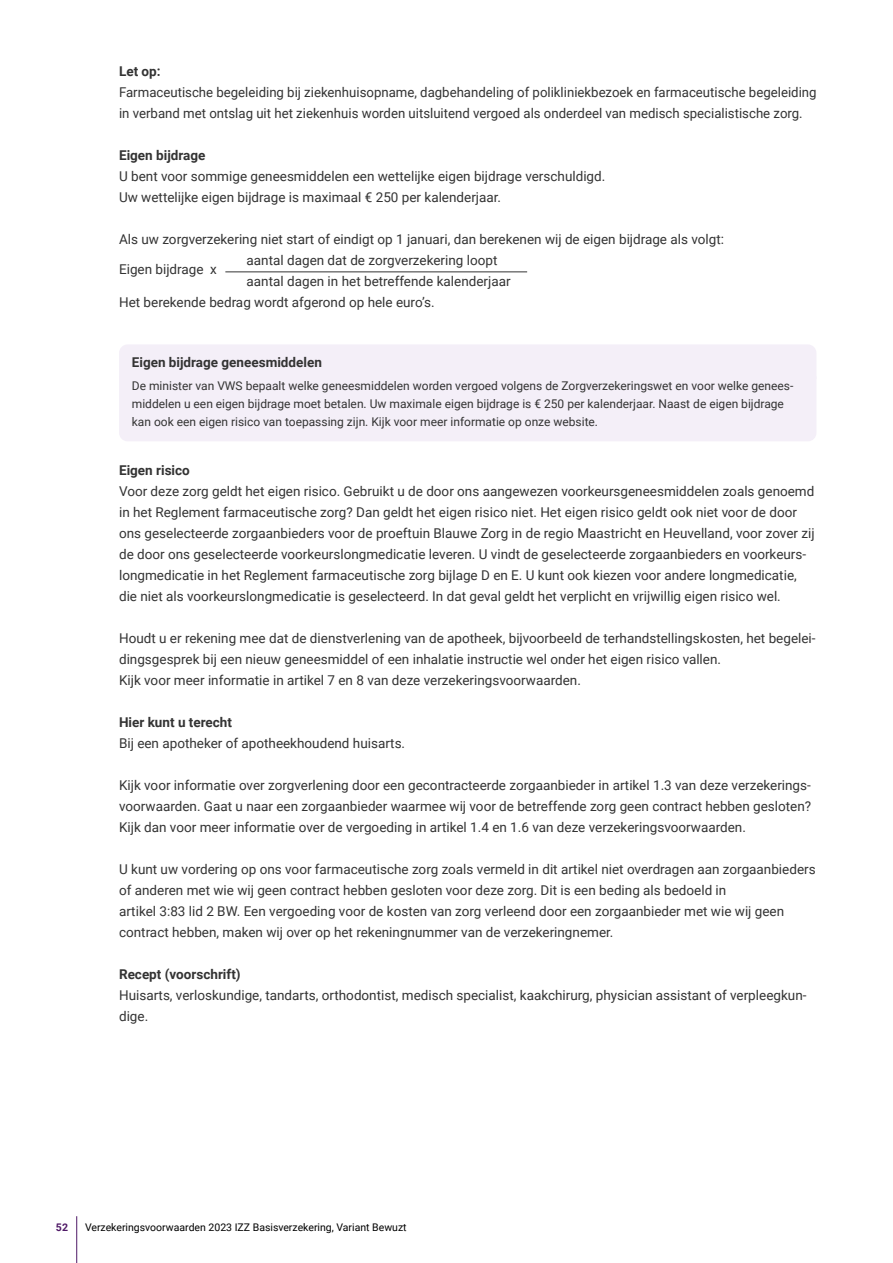
<style>
.page{position:relative;width:893px;height:1263px;background:#fff}
.page>*{position:absolute;margin:0;border:0;box-sizing:border-box;transform-origin:0 0}
._0_plat_inspring_10m{font:13.5px/21px "Roboto";color:#333}
._0_plat_inspring_10m-2{font:13.5px "Roboto Regular 2";color:#333}
.H4_kop{font:700 13.5px "Roboto";color:#333}
.kader_boven{font:700 13.5px "Roboto";color:#333}
.kader_onder{font:12px/18px "Roboto";color:#333}
.t1{font:10.5px "Roboto";color:#000}
.t2{font:700 10.5px "Roboto";color:#4f1966}
</style>
<div class="page">
<hr style="left:76px;top:1216px;width:1px;height:47px;background:#4f1966">
<hr style="left:225px;top:272px;width:302px;height:1px;background:#333">
<div style="left:119px;top:345px;width:697px;height:31px;background:#f4eff8"></div>
<div style="left:119px;top:376px;width:697px;height:65px;background:#f4eff8"></div>
<p class="H4_kop" style="left:119px;top:62px;width:43px">Let op:</p>
<p class="_0_plat_inspring_10m" style="left:119px;top:81px;width:699px">Farmaceutische begeleiding bij ziekenhuisopname, dagbehandeling of polikliniekbezoek en farmaceutische begeleiding in verband met ontslag uit het ziekenhuis worden uitsluitend vergoed als onderdeel van medisch specialistische zorg.</p>
<p class="H4_kop" style="left:119px;top:146px;width:88px">Eigen bijdrage</p>
<p class="_0_plat_inspring_10m" style="left:119px;top:165px;width:488px">U bent voor sommige geneesmiddelen een wettelijke eigen bijdrage verschuldigd.</p>
<p class="_0_plat_inspring_10m" style="left:119px;top:186px;width:383px">Uw wettelijke eigen bijdrage is maximaal € 250 per kalenderjaar.</p>
<p class="_0_plat_inspring_10m-2" style="left:119px;top:230px;width:606px">Als uw zorgverzekering niet start of eindigt op 1 januari, dan berekenen wij de eigen bijdrage als volgt:</p>
<p class="_0_plat_inspring_10m" style="left:247px;top:249px;width:252px">aantal dagen dat de zorgverzekering loopt</p>
<p class="_0_plat_inspring_10m" style="left:119px;top:258px;width:99px">Eigen bijdrage x</p>
<p class="_0_plat_inspring_10m" style="left:247px;top:270px;width:265px">aantal dagen in het betreffende kalenderjaar</p>
<p class="_0_plat_inspring_10m" style="left:119px;top:291px;width:317px">Het berekende bedrag wordt afgerond op hele euro’s.</p>
<p class="kader_boven" style="left:132px;top:353px;width:192px">Eigen bijdrage geneesmiddelen</p>
<p class="kader_onder" style="left:132px;top:376px;width:663px">De minister van VWS bepaalt welke geneesmiddelen worden vergoed volgens de Zorgverzekeringswet en voor welke genees&shy;middelen u een eigen bijdrage moet betalen. Uw maximale eigen bijdrage is € 250 per kalenderjaar. Naast de eigen bijdrage kan ook een eigen risico van toepassing zijn. Kijk voor meer informatie op onze website.</p>
<p class="H4_kop" style="left:119px;top:461px;width:72px">Eigen risico</p>
<p class="_0_plat_inspring_10m" style="left:119px;top:480px;width:697px">Voor deze zorg geldt het eigen risico. Gebruikt u de door ons aangewezen voorkeursgeneesmiddelen zoals genoemd in het Reglement farmaceutische zorg? Dan geldt het eigen risico niet. Het eigen risico geldt ook niet voor de door ons geselecteerde zorgaanbieders voor de proeftuin Blauwe Zorg in de regio Maastricht en Heuvelland, voor zover zij de door ons geselecteerde voorkeurslongmedicatie leveren. U vindt de geselecteerde zorgaanbieders en voorkeurs&shy;longmedicatie in het Reglement farmaceutische zorg bijlage D en E. U kunt ook kiezen voor andere longmedicatie, die niet als voorkeurslongmedicatie is geselecteerd. In dat geval geldt het verplicht en vrijwillig eigen risico wel.</p>
<p class="_0_plat_inspring_10m" style="left:119px;top:628px;width:698px">Houdt u er rekening mee dat de dienstverlening van de apotheek, bijvoorbeeld de terhandstellingskosten, het begelei&shy;dingsgesprek bij een nieuw geneesmiddel of een inhalatie instructie wel onder het eigen risico vallen.</p>
<p class="_0_plat_inspring_10m" style="left:119px;top:670px;width:463px">Kijk voor meer informatie in artikel 7 en 8 van deze verzekeringsvoorwaarden.</p>
<p class="H4_kop" style="left:119px;top:713px;width:114px">Hier kunt u terecht</p>
<p class="_0_plat_inspring_10m" style="left:119px;top:733px;width:288px">Bij een apotheker of apotheekhoudend huisarts.</p>
<p class="_0_plat_inspring_10m" style="left:119px;top:775px;width:694px;text-align:justify">Kijk voor informatie over zorgverlening door een gecontracteerde zorgaanbieder in artikel 1.3 van deze verzekerings&shy;voorwaarden. Gaat u naar een zorgaanbieder waarmee wij voor de betreffende zorg geen contract hebben gesloten?<br>Kijk dan voor meer informatie over de vergoeding in artikel 1.4 en 1.6 van deze verzekeringsvoorwaarden.</p>
<p class="_0_plat_inspring_10m" style="left:119px;top:859px;width:698px">U kunt uw vordering op ons voor farmaceutische zorg zoals vermeld in dit artikel niet overdragen aan zorgaanbieders</p>
<p class="_0_plat_inspring_10m" style="left:119px;top:880px;width:667px">of anderen met wie wij geen contract hebben gesloten voor deze zorg. Dit is een beding als bedoeld in<br>artikel 3:83 lid 2 BW. Een vergoeding voor de kosten van zorg verleend door een zorgaanbieder met wie wij geen contract hebben, maken wij over op het rekeningnummer van de verzekeringnemer.</p>
<p class="H4_kop" style="left:119px;top:965px;width:123px">Recept (voorschrift)</p>
<p class="_0_plat_inspring_10m" style="left:119px;top:985px;width:689px">Huisarts, verloskundige, tandarts, orthodontist, medisch specialist, kaakchirurg, physician assistant of verpleegkun&shy;dige.</p>
<p class="t2" style="left:56px;top:1220px;width:14px">52</p>
<p class="t1" style="left:85px;top:1220px;width:323px">Verzekeringsvoorwaarden 2023 IZZ Basisverzekering, Variant Bewuzt</p>
</div>
